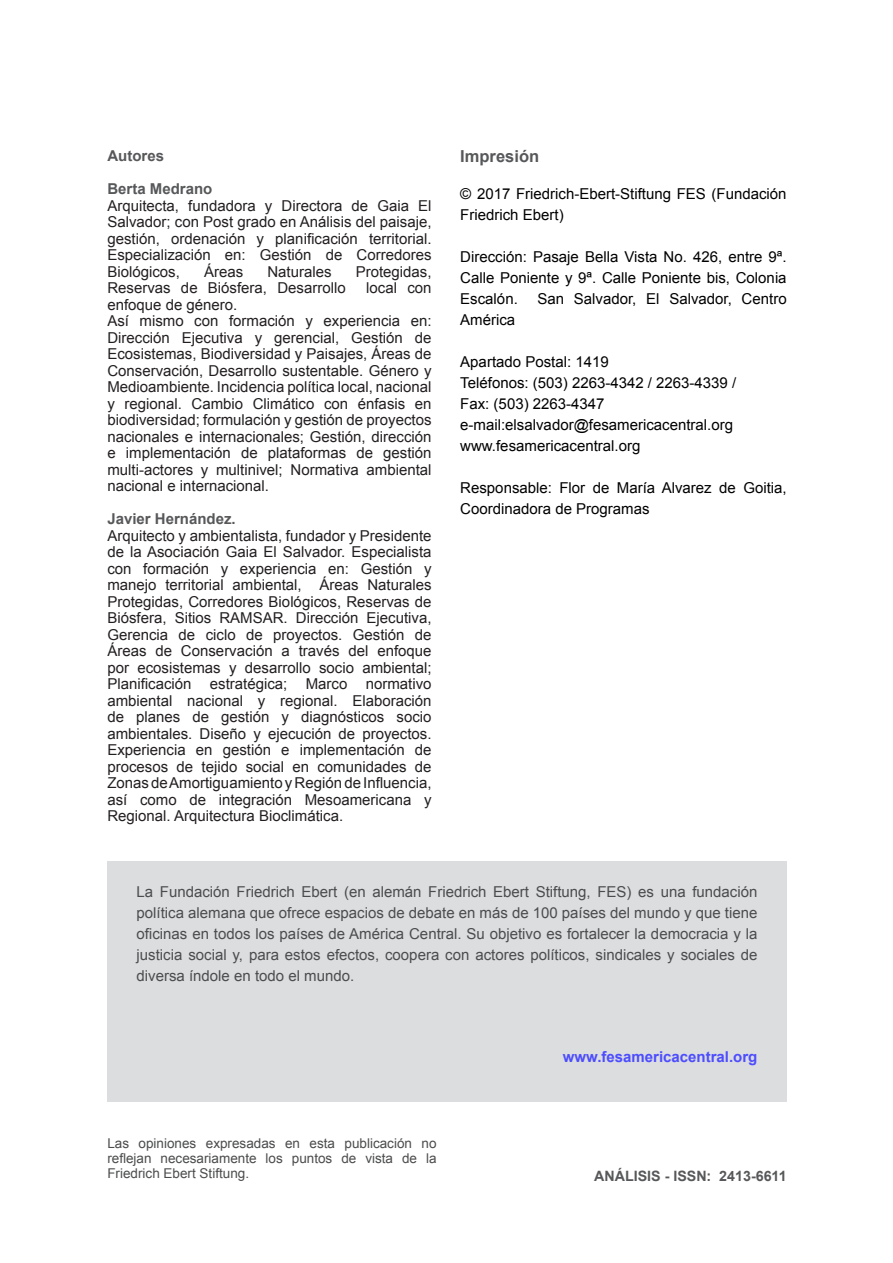
<style>
.page{position:relative;width:893px;height:1263px;background:#fff}
.page>*{position:absolute;margin:0;border:0;box-sizing:border-box;transform-origin:0 0}
.t1{font:700 16.5px "Arial";color:#57585a}
.t2{font:15px/16.5px "Arial";color:#231f20;text-align:justify}
.t3{font:15px/21px "Arial";color:#000}
.Texto_plaqueta_final{font:15px/21px "Arial";color:#4b4c4d;text-align:justify}
.t4{font:700 15px "Arial";color:#57585a}
.Autor_pagina_final{font:700 15px "Arial";color:#4d4dff}
.t5{font:700 14.25px "Arial";color:#57585a}
.t6{font:13.5px/15px "Arial";color:#4b4c4d;text-align:justify}
</style>
<div class="page">
<div style="left:107px;top:861px;width:680px;height:240px;background:#dcdddf"></div>
<p class="t4" style="left:107px;top:145px;width:58px">Autores</p>
<p class="t4" style="left:107px;top:178px;width:107px">Berta Medrano</p>
<p class="t2" style="left:107px;top:197px;width:326px">Arquitecta, fundadora y Directora de Gaia El Salvador; con Post grado en Análisis del paisaje, gestión, ordenación y planificación territorial.<br>Especialización en: Gestión de Corredores Biológicos,</p>
<p class="t2" style="left:204px;top:263px;width:41px">Áreas</p>
<p class="t2" style="left:267px;top:263px;width:66px">Naturales</p>
<p class="t2" style="left:356px;top:263px;width:77px">Protegidas,</p>
<p class="t2" style="left:107px;top:279px;width:240px">Reservas de Biósfera, Desarrollo</p>
<p class="t2" style="left:366px;top:279px;width:67px">local con</p>
<p class="t2" style="left:107px;top:296px;width:326px;text-align:left">enfoque de género.<br>Así mismo con formación y experiencia en:<br>Dirección Ejecutiva y gerencial, Gestión de Ecosistemas, Biodiversidad y Paisajes, Áreas de Conservación, Desarrollo sustentable. Género y Medioambiente. Incidencia política local, nacional y regional. Cambio Climático con énfasis en biodiversidad; formulación y gestión de proyectos nacionales e internacionales; Gestión, dirección e implementación de plataformas de gestión multi-actores y multinivel; Normativa ambiental nacional e internacional.</p>
<p class="t4" style="left:107px;top:508px;width:130px">Javier Hernández.</p>
<p class="t2" style="left:107px;top:527px;width:326px">Arquitecto y ambientalista, fundador y Presidente de la Asociación Gaia El Salvador. Especialista con formación y experiencia en: Gestión y manejo territorial ambiental, Áreas Naturales Protegidas, Corredores Biológicos, Reservas de Biósfera, Sitios RAMSAR. Dirección Ejecutiva, Gerencia de ciclo de proyectos. Gestión de Áreas de Conservación a través del enfoque por ecosistemas y desarrollo socio ambiental; Planificación estratégica; Marco normativo ambiental nacional y regional. Elaboración de planes de gestión y diagnósticos socio ambientales. Diseño y ejecución de proyectos.<br>Experiencia en gestión e implementación de procesos de tejido social en comunidades de Zonas de Amortiguamiento y Región de Influencia, así como de integración Mesoamericana y Regional. Arquitectura Bioclimática.</p>
<p class="t1" style="left:460px;top:145px;width:80px">Impresión</p>
<p class="t3" style="left:460px;top:183px;width:328px">© 2017 Friedrich-Ebert-Stiftung FES (Fundación<br>Friedrich Ebert)</p>
<p class="t3" style="left:460px;top:246px;width:328px;text-align:justify">Dirección: Pasaje Bella Vista No. 426, entre 9ª.<br>Calle Poniente y 9ª. Calle Poniente bis, Colonia Escalón.</p>
<p class="t3" style="left:537px;top:288px;width:251px">San Salvador, El Salvador, Centro</p>
<p class="t3" style="left:460px;top:309px;width:57px">América</p>
<p class="t3" style="left:460px;top:351px;width:277px">Apartado Postal: 1419<br>Teléfonos: (503) 2263-4342 / 2263-4339 /<br>Fax: (503) 2263-4347 e-mail:elsalvador@fesamericacentral.org www.fesamericacentral.org</p>
<p class="t3" style="left:460px;top:477px;width:328px">Responsable: Flor de María Alvarez de Goitia,<br>Coordinadora de Programas</p>
<p class="Texto_plaqueta_final" style="left:137px;top:881px;width:622px">La Fundación Friedrich Ebert (en alemán Friedrich Ebert Stiftung, FES) es una fundación política alemana que ofrece espacios de debate en más de 100 países del mundo y que tiene oficinas en todos los países de América Central. Su objetivo es fortalecer la democracia y la justicia social y, para estos efectos, coopera con actores políticos, sindicales y sociales de diversa índole en todo el mundo.</p>
<p class="t6" style="left:107px;top:1136px;width:331px">Las opiniones expresadas en esta publicación no reflejan necesariamente los puntos de vista de la Friedrich Ebert Stiftung.</p>
<p class="Autor_pagina_final" style="left:563px;top:1046px;width:196px">www.fesamericacentral.org</p>
<p class="t5" style="left:594px;top:1165px;width:194px">ANÁLISIS - ISSN: 2413-6611</p>
</div>
